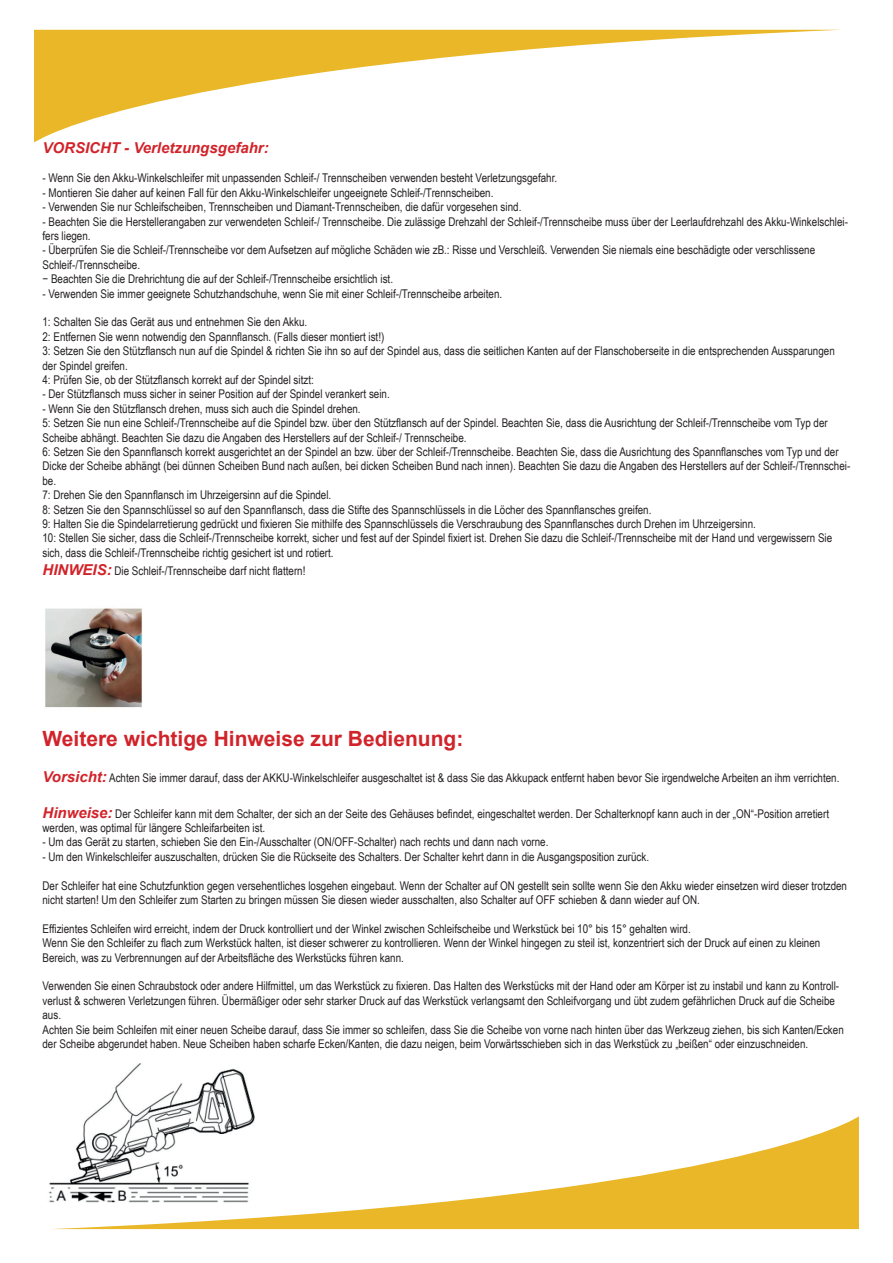
<style>
.page{position:relative;width:893px;height:1263px;background:#fff}
.page>*{position:absolute;margin:0;border:0;box-sizing:border-box;transform-origin:0 0}
.t1{font:700 21px "Arial";color:#d1232a}
.t2{font:italic 700 15px "Arial";color:#d1232a}
.t3{font:12px/14.4px "Arial Narrow";color:#231f20}
.s1{font-family:"Arial";font-weight:700;font-style:italic;font-size:15px;color:#d1232a}
</style>
<div class="page">
<svg style="left:34px;top:30px;width:801px;height:113px"></svg>
<svg style="left:54px;top:1116px;width:805px;height:113px"></svg>
<img style="left:45px;top:608px;width:98px;height:100px">
<img style="left:48px;top:1063px;width:212px;height:145px">
<p class="t2" style="left:43px;top:138px;width:228px">VORSICHT - Verletzungsgefahr:</p>
<p class="t3" style="left:43px;top:170px;width:516px">- Wenn Sie den Akku-Winkelschleifer mit unpassenden Schleif-/ Trennscheiben verwenden besteht Verletzungsgefahr.</p>
<p class="t3" style="left:43px;top:185px;width:452px">- Montieren Sie daher auf keinen Fall für den Akku-Winkelschleifer ungeeignete Schleif-/Trennscheiben.</p>
<p class="t3" style="left:43px;top:199px;width:480px">- Verwenden Sie nur Schleifscheiben, Trennscheiben und Diamant-Trennscheiben, die dafür vorgesehen sind.</p>
<p class="t3" style="left:43px;top:214px;width:807px">- Beachten Sie die Herstellerangaben zur verwendeten Schleif-/ Trennscheibe. Die zulässige Drehzahl der Schleif-/Trennscheibe muss über der Leerlaufdrehzahl des Akku-Winkelschlei&shy;fers liegen.</p>
<p class="t3" style="left:43px;top:242px;width:774px">- Überprüfen Sie die Schleif-/Trennscheibe vor dem Aufsetzen auf mögliche Schäden wie zB.: Risse und Verschleiß. Verwenden Sie niemals eine beschädigte oder verschlissene<br>Schleif-/Trennscheibe.<br>− Beachten Sie die Drehrichtung die auf der Schleif-/Trennscheibe ersichtlich ist.</p>
<p class="t3" style="left:43px;top:286px;width:461px">- Verwenden Sie immer geeignete Schutzhandschuhe, wenn Sie mit einer Schleif-/Trennscheibe arbeiten.</p>
<p class="t3" style="left:43px;top:314px;width:794px">1: Schalten Sie das Gerät aus und entnehmen Sie den Akku.<br>2: Entfernen Sie wenn notwendig den Spannflansch. (Falls dieser montiert ist!)<br>3: Setzen Sie den Stützflansch nun auf die Spindel &amp; richten Sie ihn so auf der Spindel aus, dass die seitlichen Kanten auf der Flanschoberseite in die entsprechenden Aussparungen der Spindel greifen.<br>4: Prüfen Sie, ob der Stützflansch korrekt auf der Spindel sitzt:</p>
<p class="t3" style="left:43px;top:386px;width:349px">- Der Stützflansch muss sicher in seiner Position auf der Spindel verankert sein.</p>
<p class="t3" style="left:43px;top:401px;width:809px">- Wenn Sie den Stützflansch drehen, muss sich auch die Spindel drehen.<br>5: Setzen Sie nun eine Schleif-/Trennscheibe auf die Spindel bzw. über den Stützflansch auf der Spindel. Beachten Sie, dass die Ausrichtung der Schleif-/Trennscheibe vom Typ der Scheibe abhängt. Beachten Sie dazu die Angaben des Herstellers auf der Schleif-/ Trennscheibe.<br>6: Setzen Sie den Spannflansch korrekt ausgerichtet an der Spindel an bzw. über der Schleif-/Trennscheibe. Beachten Sie, dass die Ausrichtung des Spannflansches vom Typ und der Dicke der Scheibe abhängt (bei dünnen Scheiben Bund nach außen, bei dicken Scheiben Bund nach innen). Beachten Sie dazu die Angaben des Herstellers auf der Schleif-/Trennschei&shy;be.<br>7: Drehen Sie den Spannflansch im Uhrzeigersinn auf die Spindel.<br>8: Setzen Sie den Spannschlüssel so auf den Spannflansch, dass die Stifte des Spannschlüssels in die Löcher des Spannflansches greifen.<br>9: Halten Sie die Spindelarretierung gedrückt und fixieren Sie mithilfe des Spannschlüssels die Verschraubung des Spannflansches durch Drehen im Uhrzeigersinn.<br>10: Stellen Sie sicher, dass die Schleif-/Trennscheibe korrekt, sicher und fest auf der Spindel fixiert ist. Drehen Sie dazu die Schleif-/Trennscheibe mit der Hand und vergewissern Sie sich, dass die Schleif-/Trennscheibe richtig gesichert ist und rotiert.</p>
<p class="t3" style="left:43px;top:563px;width:264px"><span class="s1">HINWEIS:</span> Die Schleif-/Trennscheibe darf nicht flattern!</p>
<h1 class="t1" style="left:43px;top:723px;width:422px">Weitere wichtige Hinweise zur Bedienung:</h1>
<p class="t3" style="left:43px;top:770px;width:798px"><span class="s1">Vorsicht:</span> Achten Sie immer darauf, dass der AKKU-Winkelschleifer ausgeschaltet ist &amp; dass Sie das Akkupack entfernt haben bevor Sie irgendwelche Arbeiten an ihm verrichten.</p>
<p class="t3" style="left:43px;top:806px;width:788px"><span class="s1">Hinweise:</span> Der Schleifer kann mit dem Schalter, der sich an der Seite des Gehäuses befindet, eingeschaltet werden. Der Schalterknopf kann auch in der „ON“-Position arretiert werden, was optimal für längere Schleifarbeiten ist.</p>
<p class="t3" style="left:43px;top:834px;width:507px">- Um das Gerät zu starten, schieben Sie den Ein-/Ausschalter (ON/OFF-Schalter) nach rechts und dann nach vorne.</p>
<p class="t3" style="left:43px;top:849px;width:608px">- Um den Winkelschleifer auszuschalten, drücken Sie die Rückseite des Schalters. Der Schalter kehrt dann in die Ausgangsposition zurück.</p>
<p class="t3" style="left:43px;top:878px;width:806px">Der Schleifer hat eine Schutzfunktion gegen versehentliches losgehen eingebaut. Wenn der Schalter auf ON gestellt sein sollte wenn Sie den Akku wieder einsetzen wird dieser trotzden nicht starten! Um den Schleifer zum Starten zu bringen müssen Sie diesen wieder ausschalten, also Schalter auf OFF schieben &amp; dann wieder auf ON.</p>
<p class="t3" style="left:43px;top:921px;width:779px">Effizientes Schleifen wird erreicht, indem der Druck kontrolliert und der Winkel zwischen Schleifscheibe und Werkstück bei 10° bis 15° gehalten wird.<br>Wenn Sie den Schleifer zu flach zum Werkstück halten, ist dieser schwerer zu kontrollieren. Wenn der Winkel hingegen zu steil ist, konzentriert sich der Druck auf einen zu kleinen<br>Bereich, was zu Verbrennungen auf der Arbeitsfläche des Werkstücks führen kann.</p>
<p class="t3" style="left:43px;top:978px;width:803px">Verwenden Sie einen Schraubstock oder andere Hilfmittel, um das Werkstück zu fixieren. Das Halten des Werkstücks mit der Hand oder am Körper ist zu instabil und kann zu Kontroll&shy;verlust &amp; schweren Verletzungen führen. Übermäßiger oder sehr starker Druck auf das Werkstück verlangsamt den Schleifvorgang und übt zudem gefährlichen Druck auf die Scheibe aus.<br>Achten Sie beim Schleifen mit einer neuen Scheibe darauf, dass Sie immer so schleifen, dass Sie die Scheibe von vorne nach hinten über das Werkzeug ziehen, bis sich Kanten/Ecken der Scheibe abgerundet haben. Neue Scheiben haben scharfe Ecken/Kanten, die dazu neigen, beim Vorwärtsschieben sich in das Werkstück zu „beißen“ oder einzuschneiden.</p>
</div>
